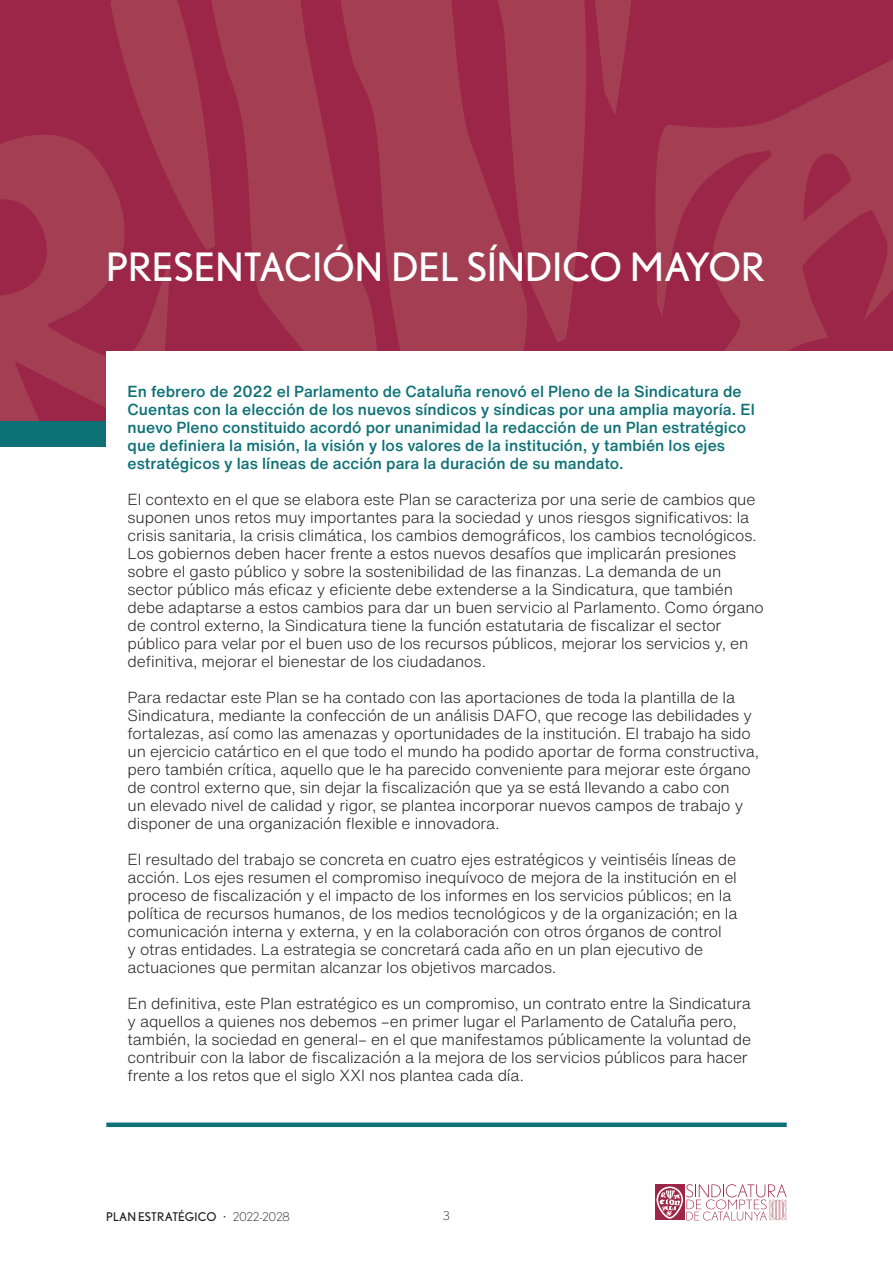
<style>
.page{position:relative;width:893px;height:1263px;background:#fff}
.page>*{position:absolute;margin:0;border:0;box-sizing:border-box;transform-origin:0 0}
.t1{font:39px "Nobel";color:#fff}
.t2{font:300 15.75px/18px "Helvetica Now Text";letter-spacing:-.01em;color:#231f20}
.t3{font:500 15.75px/18px "Helvetica Now Text";letter-spacing:.005em;color:#0d7176}
.t4{font:12px "Nobel";letter-spacing:.01em;color:#231f20}
.t5{font:300 12px "Nobel";color:#231f20}
.s1{font-weight:300}
</style>
<div class="page">
<div style="left:655px;top:1184px;width:30px;height:36px;background:#9c2647"></div>
<div style="left:656px;top:1186px;width:27px;height:33px;border:2px solid #fff;border-radius:12px"></div>
<svg style="left:686px;top:1184px;width:101px;height:36px"></svg>
<svg style="left:659px;top:1190px;width:21px;height:26px"></svg>
<div style="left:0;top:0;width:893px;height:421px;background:#9c2647"></div>
<svg style="left:110px;top:0;width:97px;height:249px"></svg>
<svg style="left:207px;top:0;width:124px;height:351px;fill:#a33e53"></svg>
<svg style="left:331px;top:0;width:194px;height:351px;fill:#a33e53"></svg>
<svg style="left:461px;top:0;width:124px;height:342px;fill:#a33e53"></svg>
<svg style="left:579px;top:0;width:52px;height:116px"></svg>
<svg style="left:0;top:98px;width:204px;height:323px"></svg>
<svg style="left:655px;top:60px;width:238px;height:291px"></svg>
<div style="left:0;top:421px;width:893px;height:25px;background:#0d7176"></div>
<div style="left:106px;top:351px;width:787px;height:742px;background:#fff"></div>
<div style="left:106px;top:1122px;width:681px;height:5px;background:#0d7176"></div>
<h1 class="t1" style="left:106px;top:245px;width:660px">PRESENTACIÓN DEL SÍNDICO MAYOR</h1>
<p class="t3" style="left:128px;top:382px;width:629px">En febrero de 2022 el Parlamento de Cataluña renovó el Pleno de la Sindicatura de Cuentas con la elección de los nuevos síndicos y síndicas por una amplia mayoría. El nuevo Pleno constituido acordó por unanimidad la redacción de un Plan estratégico que definiera la misión, la visión y los valores de la institución, y también los ejes estratégicos y las líneas de acción para la duración de su mandato.</p>
<p class="t2" style="left:128px;top:490px;width:638px">El contexto en el que se elabora este Plan se caracteriza por una serie de cambios que suponen unos retos muy importantes para la sociedad y unos riesgos significativos: la crisis sanitaria, la crisis climática, los cambios demográficos, los cambios tecnológicos.<br>Los gobiernos deben hacer frente a estos nuevos desafíos que implicarán presiones sobre el gasto público y sobre la sostenibilidad de las finanzas. La demanda de un sector público más eficaz y eficiente debe extenderse a la Sindicatura, que también debe adaptarse a estos cambios para dar un buen servicio al Parlamento. Como órgano de control externo, la Sindicatura tiene la función estatutaria de fiscalizar el sector público para velar por el buen uso de los recursos públicos, mejorar los servicios y, en definitiva, mejorar el bienestar de los ciudadanos.</p>
<p class="t2" style="left:128px;top:688px;width:633px">Para redactar este Plan se ha contado con las aportaciones de toda la plantilla de la Sindicatura, mediante la confección de un análisis DAFO, que recoge las debilidades y fortalezas, así como las amenazas y oportunidades de la institución. El trabajo ha sido un ejercicio catártico en el que todo el mundo ha podido aportar de forma constructiva, pero también crítica, aquello que le ha parecido conveniente para mejorar este órgano de control externo que, sin dejar la fiscalización que ya se está llevando a cabo con<br>un elevado nivel de calidad y rigor, se plantea incorporar nuevos campos de trabajo y disponer de una organización flexible e innovadora.</p>
<p class="t2" style="left:128px;top:850px;width:611px">El resultado del trabajo se concreta en cuatro ejes estratégicos y veintiséis líneas de acción. Los ejes resumen el compromiso inequívoco de mejora de la institución en el proceso de fiscalización y el impacto de los informes en los servicios públicos; en la política de recursos humanos, de los medios tecnológicos y de la organización; en la comunicación interna y externa, y en la colaboración con otros órganos de control<br>y otras entidades. La estrategia se concretará cada año en un plan ejecutivo de actuaciones que permitan alcanzar los objetivos marcados.</p>
<p class="t2" style="left:128px;top:994px;width:625px">En definitiva, este Plan estratégico es un compromiso, un contrato entre la Sindicatura y aquellos a quienes nos debemos –en primer lugar el Parlamento de Cataluña pero, también, la sociedad en general– en el que manifestamos públicamente la voluntad de contribuir con la labor de fiscalización a la mejora de los servicios públicos para hacer frente a los retos que el siglo XXI nos plantea cada día.</p>
<p class="t4" style="left:106px;top:1209px;width:185px">PLAN ESTRATÉGICO · <span class="s1">2022-2028</span></p>
<p class="t5" style="left:443px;top:1208px;width:8px">3</p>
</div>
